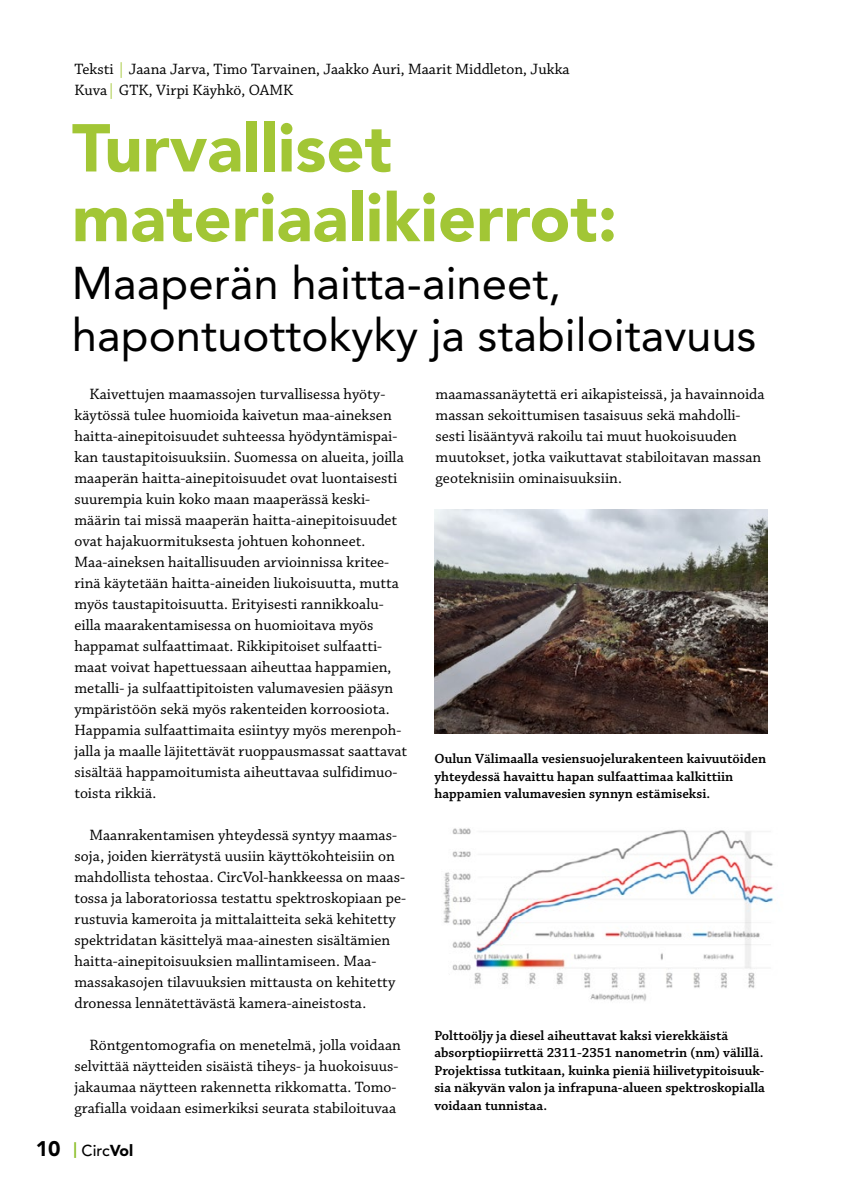
<style>
.page{position:relative;width:844px;height:1191px;background:#fff}
.page>*{position:absolute;margin:0;border:0;box-sizing:border-box;transform-origin:0 0}
.Otsikko{font:900 66.85px "Avenir LT Std";color:#a2c635}
.Otsikko-2{font:45.5px/52.5px "Avenir LT Std";color:#000}
.Leipis{font:15.75px/21px "Chaparral Pro";color:#000}
.Leipis_ei_sisen{font:15.75px "Chaparral Pro";color:#000}
.t1{font:500 15.75px "Avenir LT Std";color:#000}
.Leipis_ei_sisen-2{font:600 14px/17.5px "Chaparral Pro";color:#000}
.s1{color:#a2c635}
.s2{font-weight:900;font-size:21px}
.s3{font-weight:800;color:#89bd24}
.s4{font-weight:900}
</style>
<div class="page">
<img style="left:434px;top:510px;width:333px;height:224px">
<img style="left:443px;top:828px;width:331px;height:173px">
<p class="Leipis_ei_sisen" style="left:74px;top:60px;width:496px">Teksti <span class="s1">|</span> Jaana Jarva, Timo Tarvainen, Jaakko Auri, Maarit Middleton, Jukka</p>
<p class="Leipis_ei_sisen" style="left:74px;top:81px;width:220px">Kuva<span class="s1">|</span> GTK, Virpi Käyhkö, OAMK</p>
<p class="Otsikko" style="left:72px;top:108px;width:321px">Turvalliset</p>
<p class="Otsikko" style="left:72px;top:177px;width:547px">materiaalikierrot:</p>
<p class="Otsikko-2" style="left:72px;top:257px;width:685px">Maaperän haitta-aineet, hapontuottokyky ja stabiloitavuus</p>
<p class="Leipis" style="left:74px;top:384px;width:334px;text-indent:15px">Kaivettujen maamassojen turvallisessa hyöty&shy;käytössä tulee huomioida kaivetun maa-aineksen haitta-ainepitoisuudet suhteessa hyödyntämispai&shy;kan taustapitoisuuksiin. Suomessa on alueita, joilla maaperän haitta-ainepitoisuudet ovat luontaisesti suurempia kuin koko maan maaperässä keski&shy;määrin tai missä maaperän haitta-ainepitoisuudet ovat hajakuormituksesta johtuen kohonneet.<br>Maa-aineksen haitallisuuden arvioinnissa kritee&shy;rinä käytetään haitta-aineiden liukoisuutta, mutta myös taustapitoisuutta. Erityisesti rannikkoalu&shy;eilla maarakentamisessa on huomioitava myös happamat sulfaattimaat. Rikkipitoiset sulfaatti&shy;maat voivat hapettuessaan aiheuttaa happamien, metalli- ja sulfaattipitoisten valumavesien pääsyn ympäristöön sekä myös rakenteiden korroosiota.<br>Happamia sulfaattimaita esiintyy myös merenpoh&shy;jalla ja maalle läjitettävät ruoppausmassat saattavat sisältää happamoitumista aiheuttavaa sulfidimuo&shy;toista rikkiä.</p>
<p class="Leipis" style="left:74px;top:825px;width:333px;text-indent:15px">Maanrakentamisen yhteydessä syntyy maamas&shy;soja, joiden kierrätystä uusiin käyttökohteisiin on mahdollista tehostaa. CircVol-hankkeessa on maas&shy;tossa ja laboratoriossa testattu spektroskopiaan pe&shy;rustuvia kameroita ja mittalaitteita sekä kehitetty spektridatan käsittelyä maa-ainesten sisältämien haitta-ainepitoisuuksien mallintamiseen. Maa&shy;massakasojen tilavuuksien mittausta on kehitetty dronessa lennätettävästä kamera-aineistosta.</p>
<p class="Leipis" style="left:74px;top:1035px;width:328px;text-indent:15px">Röntgentomografia on menetelmä, jolla voidaan selvittää näytteiden sisäistä tiheys- ja huokoisuus&shy;jakaumaa näytteen rakennetta rikkomatta. Tomo&shy;grafialla voidaan esimerkiksi seurata stabiloituvaa</p>
<p class="Leipis" style="left:435px;top:384px;width:330px">maamassanäytettä eri aikapisteissä, ja havainnoida massan sekoittumisen tasaisuus sekä mahdolli&shy;sesti lisääntyvä rakoilu tai muut huokoisuuden muutokset, jotka vaikuttavat stabiloitavan massan geoteknisiin ominaisuuksiin.</p>
<p class="Leipis_ei_sisen-2" style="left:434px;top:750px;width:333px">Oulun Välimaalla vesiensuojelurakenteen kaivuutöiden yhteydessä havaittu hapan sulfaattimaa kalkittiin</p>
<p class="Leipis_ei_sisen-2" style="left:434px;top:785px;width:277px">happamien valumavesien synnyn estämiseksi.</p>
<p class="Leipis_ei_sisen-2" style="left:434px;top:1027px;width:332px">Polttoöljy ja diesel aiheuttavat kaksi vierekkäistä absorptiopiirrettä 2311-2351 nanometrin (nm) välillä.<br>Projektissa tutkitaan, kuinka pieniä hiilivetypitoisuuk&shy;sia näkyvän valon ja infrapuna-alueen spektroskopialla voidaan tunnistaa.</p>
<p class="t1" style="left:36px;top:1140px;width:99px"><span class="s2">10</span> <span class="s3">|</span> Circ<span class="s4">Vol</span></p>
</div>
